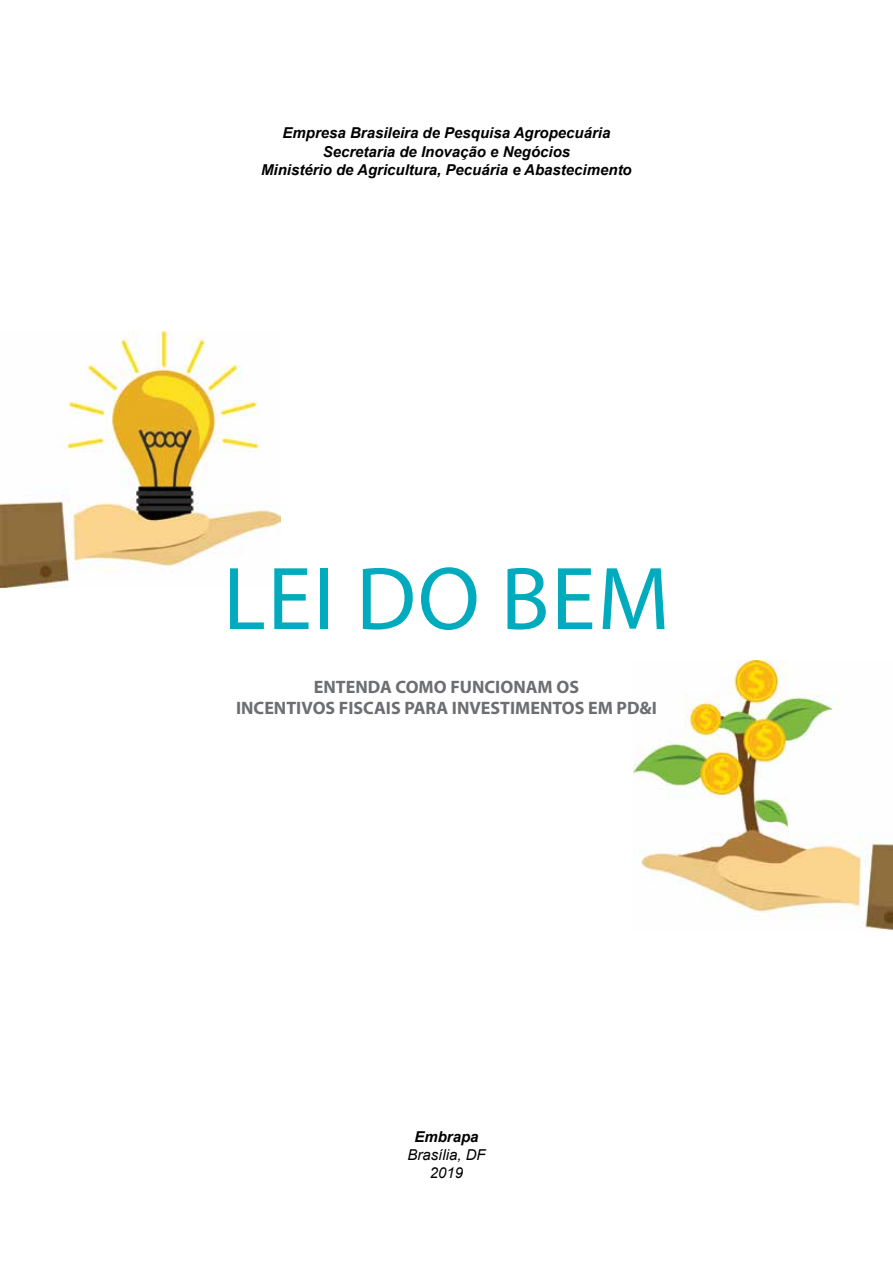
<style>
.page{position:relative;width:893px;height:1263px;background:#fff}
.page>*{position:absolute;margin:0;border:0;box-sizing:border-box;transform-origin:0 0}
.t1{font:90px "Myriad Pro";letter-spacing:.02em;color:#00abbd}
.t2{font:700 18px/21.6px "Myriad Pro";color:#6d6e71;text-align:center}
.t3{font:italic 700 15px/18px "Arial";color:#000;text-align:center}
.t4{font:italic 15px/18px "Arial";color:#000;text-align:center}
</style>
<div class="page">
<img style="left:0;top:332px;width:281px;height:256px">
<img style="left:634px;top:660px;width:259px;height:271px">
<p class="t3" style="left:261px;top:125px;width:372px">Empresa Brasileira de Pesquisa Agropecuária<br>Secretaria de Inovação e Negócios<br>Ministério de Agricultura, Pecuária e Abastecimento</p>
<h1 class="t1" style="left:223px;top:543px;width:448px">LEI DO BEM</h1>
<p class="t2" style="left:236px;top:675px;width:422px">ENTENDA COMO FUNCIONAM OS<br>INCENTIVOS FISCAIS PARA INVESTIMENTOS EM PD&amp;I</p>
<p class="t3" style="left:414px;top:1128px;width:66px">Embrapa</p>
<p class="t4" style="left:407px;top:1146px;width:80px">Brasília, DF<br>2019</p>
</div>
